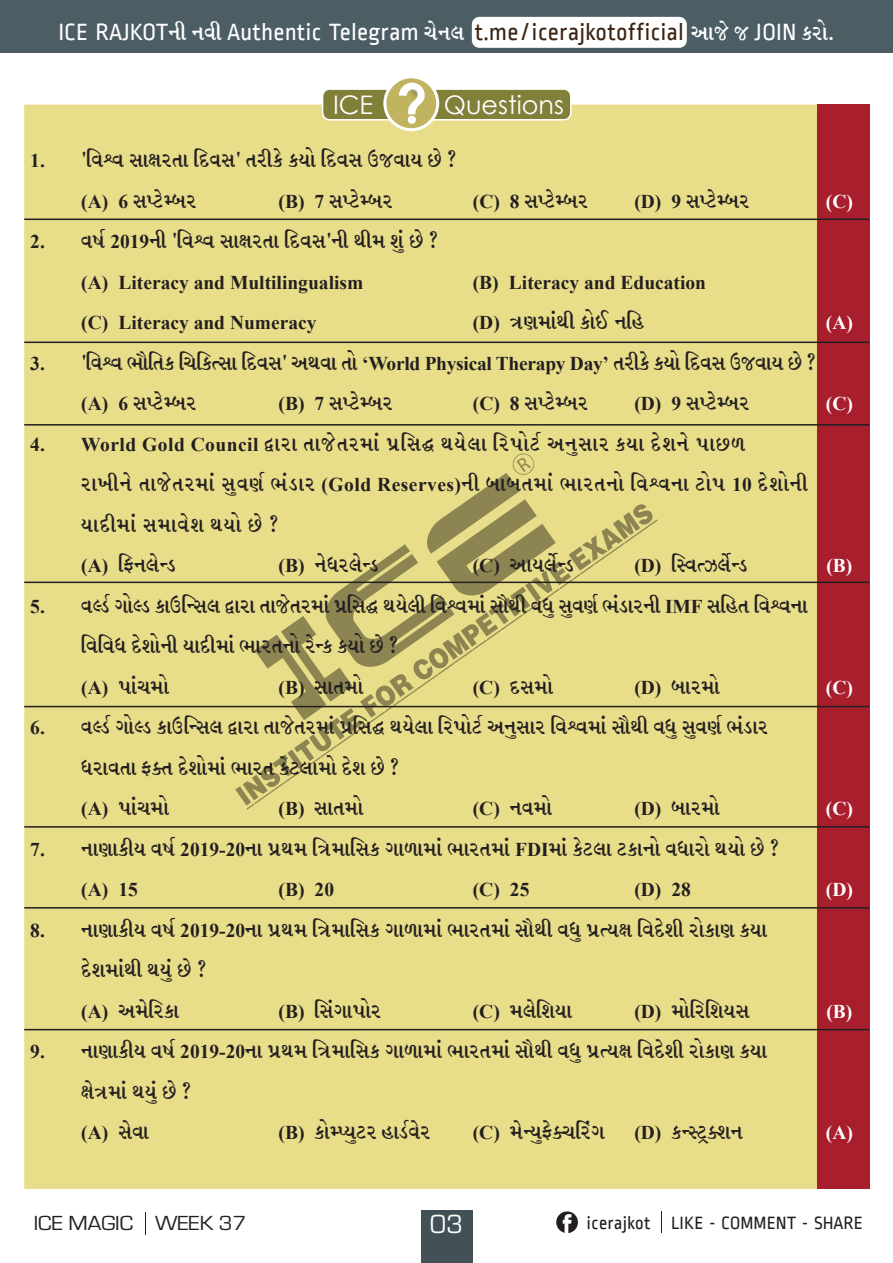
<style>
.page{position:relative;width:893px;height:1263px;background:#fff}
.page>*{position:absolute;margin:0;border:0;box-sizing:border-box;transform-origin:0 0}
.t1{font:27px "Eurostile";color:#fff}
.t2{font:25.65px "Century Gothic";color:#fff}
.t3{font:24.75px "Ropa Sans";color:#fff}
.t4{font:24px/40.5px "TERAFONT TRILOCHAN";color:#231f20}
.t5{font:24px/40.5px "TERAFONT TRILOCHAN";letter-spacing:.025em;color:#231f20}
.t6{font:21px "Eurostile";color:#231f20;scale:1.07 1}
.t7{font:700 19.5px "Times New Roman";color:#231f20}
.t8{font:700 19.5px "Times New Roman";color:#fff}
.t9{font:18.75px "Ropa Sans";color:#231f20}
.s1{font-family:"TERAFONT TRILOCHAN"}
.s2{color:#3c2415}
.s3{font-family:"Times New Roman";font-weight:700;font-size:19.5px}
</style>
<div class="page">
<div style="left:24px;top:104px;width:793px;height:1085px;background:#e8dd89"></div>
<div style="left:817px;top:104px;width:52px;height:1085px;background:#a81e2d"></div>
<div style="left:235px;top:503px;width:423px;height:307px;background:#e8dd89"></div>
<div style="left:0;top:0;width:893px;height:52px;background:#4c5d64"></div>
<div style="left:421px;top:1210px;width:51px;height:53px;background:#415156"></div>
<div style="left:472px;top:17px;width:215px;height:31px;background:#fff;border-radius:8px"></div>
<svg style="left:145px;top:1212px;width:1px;height:22px"></svg>
<svg style="left:556px;top:1211px;width:22px;height:22px"></svg>
<svg style="left:661px;top:1211px;width:1px;height:22px"></svg>
<div style="left:323px;top:89px;width:248px;height:31px;background:#808039;border-radius:7px"></div>
<div style="left:322px;top:88px;width:250px;height:33px;border:2px solid #fff;border-radius:7px"></div>
<svg style="left:385px;top:77px;width:53px;height:53px"></svg>
<div style="left:383px;top:75px;width:56px;height:56px;border:3px solid #fff;border-radius:50%"></div>
<div style="left:408px;top:116px;width:8px;height:8px;background:#fff;border-radius:50%"></div>
<svg style="left:399px;top:83px;width:26px;height:31px"></svg>
<hr style="left:24px;top:219px;width:845px;height:1px;background:#231f20">
<hr style="left:24px;top:342px;width:845px;height:1px;background:#231f20">
<hr style="left:24px;top:424px;width:845px;height:2px;background:#231f20">
<hr style="left:24px;top:1029px;width:845px;height:1px;background:#231f20">
<hr style="left:24px;top:907px;width:845px;height:1px;background:#231f20">
<hr style="left:24px;top:582px;width:845px;height:1px;background:#231f20">
<hr style="left:24px;top:706px;width:845px;height:1px;background:#231f20">
<hr style="left:24px;top:826px;width:845px;height:2px;background:#231f20">
<svg style="left:255px;top:453px;width:389px;height:267px;background:#d4ca7d"></svg>
<p class="t3" style="left:58px;top:19px;width:778px">ICE RAJKOT<span class="s1">GL GJL</span> Authentic Telegram <span class="s1">R[G,</span> <span class="s2">t.me/icerajkotofficial</span> <span class="s1">VFH[ H</span> JOIN <span class="s1">SZMP</span></p>
<p class="t2" style="left:333px;top:87px;width:42px">ICE</p>
<p class="t2" style="left:444px;top:87px;width:122px">Questions</p>
<p class="t4" style="left:81px;top:140px;width:378px;text-indent:-51px"><span class="s3">1.</span> CLJ`J ;F1FZTF LNJ;C TZLS[ SIM LNJ; PHJFI K[ M <span class="s3">(A) 6</span> ;%8[DAZ</p>
<p class="t4" style="left:279px;top:181px;width:116px"><span class="s3">(B) 7</span> ;%8[DAZ</p>
<p class="t4" style="left:473px;top:181px;width:117px"><span class="s3">(C) 8</span> ;%8[DAZ</p>
<p class="t4" style="left:634px;top:181px;width:117px"><span class="s3">(D) 9</span> ;%8[DAZ</p>
<p class="t8" style="left:826px;top:188px;width:29px">(C)</p>
<p class="t4" style="left:30px;top:221px;width:410px"><span class="s3">2.</span> JQF" <span class="s3">2019</span>GL CLJ`J ;F1FZTF LNJ;CGL YLD X]\ K[ M</p>
<p class="t7" style="left:81px;top:269px;width:284px">(A) Literacy and Multilingualism</p>
<p class="t7" style="left:473px;top:269px;width:235px">(B) Literacy and Education</p>
<p class="t7" style="left:81px;top:309px;width:237px">(C) Literacy and Numeracy</p>
<p class="t4" style="left:473px;top:302px;width:173px"><span class="s3">(D)</span> +6DF\YL SM. GLC</p>
<p class="t8" style="left:826px;top:309px;width:29px">(A)</p>
<p class="t4" style="left:81px;top:343px;width:737px;text-indent:-51px"><span class="s3">3.</span> CLJ`J EF{LTS LRLST;F LNJ;C VYJF TM <span class="s3">‘World Physical Therapy Day’</span> TZLS[ SIM LNJ; PHJFI K[ M <span class="s3">(A) 6</span> ;%8[DAZ</p>
<p class="t4" style="left:279px;top:383px;width:116px"><span class="s3">(B) 7</span> ;%8[DAZ</p>
<p class="t4" style="left:473px;top:383px;width:117px"><span class="s3">(C) 8</span> ;%8[DAZ</p>
<p class="t4" style="left:634px;top:383px;width:117px"><span class="s3">(D) 9</span> ;%8[DAZ</p>
<p class="t8" style="left:826px;top:390px;width:29px">(C)</p>
<p class="t5" style="left:81px;top:424px;width:728px;text-indent:-51px"><span class="s3">4. World Gold Council</span> ÄFZF TFH[TZDF\ 5|L;Â YI[,F LZ5M8" VG];FZ SIF N[XG[ 5FK/<br>ZFBLG[ TFH[TZDF\ ;]J6" E\0FZ <span class="s3">(Gold Reserves)</span>GL AFATDF\ EFZTGM LJ`JGF 8M5 <span class="s3">10</span> N[XMGL IFNLDF\ ;DFJ[X YIM K[ M<br><span class="s3">(A)</span> LOG,[G0</p>
<p class="t4" style="left:279px;top:545px;width:102px"><span class="s3">(B)</span> G[WZ,[G0</p>
<p class="t4" style="left:473px;top:545px;width:103px"><span class="s3">(C)</span> VFI,["G0</p>
<p class="t4" style="left:634px;top:545px;width:115px"><span class="s3">(D)</span> L:JTH,["G0</p>
<p class="t8" style="left:826px;top:552px;width:27px">(B)</p>
<p class="t4" style="left:81px;top:586px;width:728px;text-indent:-51px"><span class="s3">5.</span> J&lt;0" UM&lt;0 SFPLG;, ÄFZF TFH[TZDF\ 5|L;Â YI[,L LJ`JDF\ ;F{YL JW] ;]J6" E\0FZGL <span class="s3">IMF</span> ;LCT LJ`JGF<br>LJLJW N[XMGL IFNLDF\ EFZTGM Z[GS SIM K[ M<br><span class="s3">(A)</span> 5F\RDM</p>
<p class="t4" style="left:279px;top:667px;width:87px"><span class="s3">(B)</span> ;FTDM</p>
<p class="t4" style="left:473px;top:667px;width:82px"><span class="s3">(C)</span> N;DM</p>
<p class="t4" style="left:634px;top:667px;width:87px"><span class="s3">(D)</span> AFZDM</p>
<p class="t8" style="left:826px;top:674px;width:29px">(C)</p>
<p class="t4" style="left:81px;top:707px;width:689px;text-indent:-51px"><span class="s3">6.</span> J&lt;0" UM&lt;0 SFPLG;, ÄFZF TFH[TZDF\ 5|L;Â YI[,F LZ5M8" VG];FZ LJ`JDF\ ;F{YL JW] ;]J6" E\0FZ<br>WZFJTF OÉT N[XMDF\ EFZT S[8,FDM N[X K[ M<br><span class="s3">(A)</span> 5F\RDM</p>
<p class="t4" style="left:279px;top:788px;width:87px"><span class="s3">(B)</span> ;FTDM</p>
<p class="t4" style="left:473px;top:788px;width:81px"><span class="s3">(C)</span> GJDM</p>
<p class="t4" style="left:634px;top:788px;width:87px"><span class="s3">(D)</span> AFZDM</p>
<p class="t8" style="left:826px;top:795px;width:29px">(C)</p>
<p class="t4" style="left:30px;top:829px;width:751px"><span class="s3">7.</span> GF6FSLI JQF" <span class="s3">2019-20</span>GF 5|YD L+DFL;S UF/FDF\ EFZTDF\ <span class="s3">FDI</span>DF\ S[8,F 8SFGM JWFZM YIM K[ M</p>
<p class="t7" style="left:81px;top:876px;width:58px">(A) 15</p>
<p class="t7" style="left:279px;top:876px;width:57px">(B) 20</p>
<p class="t7" style="left:473px;top:876px;width:58px">(C) 25</p>
<p class="t7" style="left:634px;top:876px;width:58px">(D) 28</p>
<p class="t8" style="left:826px;top:876px;width:29px">(D)</p>
<p class="t4" style="left:81px;top:910px;width:688px;text-indent:-51px"><span class="s3">8.</span> GF6FSLI JQF" <span class="s3">2019-20</span>GF 5|YD L+DFL;S UF/FDF\ EFZTDF\ ;F{YL JW] 5|TI1F LJN[XL ZMSF6 SIF<br>N[XDF\YL YI]\ K[ M<br><span class="s3">(A)</span> VD[LZSF</p>
<p class="t4" style="left:279px;top:991px;width:104px"><span class="s3">(B)</span> L;\UF5MZ</p>
<p class="t4" style="left:473px;top:991px;width:101px"><span class="s3">(C)</span> D,[LXIF</p>
<p class="t4" style="left:634px;top:991px;width:117px"><span class="s3">(D)</span> DMLZLXI;</p>
<p class="t8" style="left:826px;top:998px;width:27px">(B)</p>
<p class="t4" style="left:81px;top:1031px;width:688px;text-indent:-51px"><span class="s3">9.</span> GF6FSLI JQF" <span class="s3">2019-20</span>GF 5|YD L+DFL;S UF/FDF\ EFZTDF\ ;F{YL JW] 5|TI1F LJN[XL ZMSF6 SIF<br>1F[+DF\ YI]\ K[ M<br><span class="s3">(A)</span> ;[JF</p>
<p class="t4" style="left:279px;top:1112px;width:154px"><span class="s3">(B)</span> SMD%I]8Z CF0"J[Z</p>
<p class="t4" style="left:473px;top:1112px;width:272px"><span class="s3">(C)</span> D[GI]O[ÉRLZ\U <span class="s3">(D)</span> SG:8=ÉXG</p>
<p class="t8" style="left:826px;top:1119px;width:29px">(A)</p>
<p class="t1" style="left:430px;top:1209px;width:35px">03</p>
<p class="t6" style="left:34px;top:1211px;width:200px">ICE MAGIC WEEK 37</p>
<p class="t9" style="left:587px;top:1213px;width:278px">icerajkot LIKE - COMMENT - SHARE</p>
</div>
